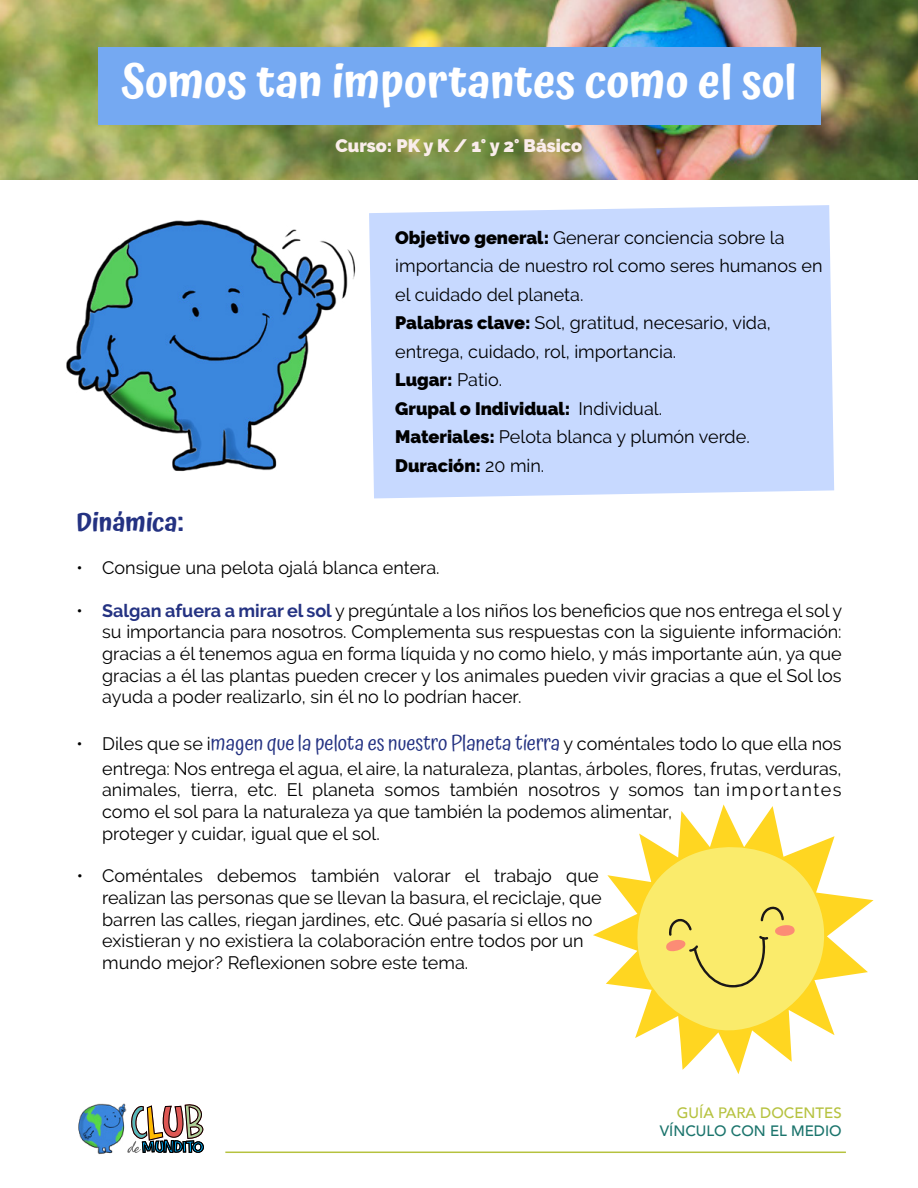
<style>
.page{position:relative;width:918px;height:1188px;background:#fff}
.page>*{position:absolute;margin:0;border:0;box-sizing:border-box;transform-origin:0 0}
.t1{font:600 45px "Atma";color:#fff}
.t2{font:600 25.5px "Atma";color:#243282}
.t3{font:18px/21.6px "Raleway";color:#000}
.t4{font:900 18px "Raleway";color:#faedeb}
.t5{font:500 15px "Avenir";color:#1b746c}
.t6{font:500 15px "Avenir";color:#b6c23f}
.s1{font-weight:900}
.s2{font-weight:700;color:#243282}
.s3{font-family:"Atma";font-size:21px;color:#243282}
</style>
<div class="page">
<hr style="left:225px;top:1152px;width:621px;height:1px;background:#b6c23f">
<svg style="left:127px;top:1104px;width:77px;height:49px"></svg>
<img style="left:78px;top:1103px;width:49px;height:52px">
<div style="left:369px;top:205px;width:465px;height:293px;background:#c7d9ff"></div>
<img style="left:66px;top:219px;width:290px;height:253px">
<img style="left:0;top:0;width:918px;height:179px">
<div style="left:98px;top:48px;width:722px;height:77px;background:#75a9f2"></div>
<svg style="left:593px;top:804px;width:281px;height:270px"></svg>
<svg style="left:637px;top:843px;width:188px;height:198px"></svg>
<h1 class="t1" style="left:121px;top:50px;width:677px">Somos tan importantes como el sol</h1>
<p class="t4" style="left:335px;top:135px;width:248px">Curso: PK y K / 1° y 2° Básico</p>
<p class="t3" style="left:395px;top:223px;width:429px;line-height:28.5px"><span class="s1">Objetivo general:</span> Generar conciencia sobre la importancia de nuestro rol como seres humanos en el cuidado del planeta.<br><span class="s1">Palabras clave:</span> Sol, gratitud, necesario, vida, entrega, cuidado, rol, importancia.<br><span class="s1">Lugar:</span> Patio.<br><span class="s1">Grupal o Individual:</span> Individual.<br><span class="s1">Materiales:</span> Pelota blanca y plumón verde.<br><span class="s1">Duración:</span> 20 min.</p>
<h2 class="t2" style="left:77px;top:504px;width:108px">Dinámica:</h2>
<p class="t3" style="left:77px;top:557px;width:365px">• Consigue una pelota ojalá blanca entera.</p>
<p class="t3" style="left:102px;top:600px;width:741px;text-align:justify;text-indent:-26px">• <span class="s2">Salgan afuera a mirar el sol</span> y pregúntale a los niños los beneficios que nos entrega el sol y su importancia para nosotros. Complementa sus respuestas con la siguiente información: gracias a él tenemos agua en forma líquida y no como hielo, y más importante aún, ya que gracias a él las plantas pueden crecer y los animales pueden vivir gracias a que el Sol los ayuda a poder realizarlo, sin él no lo podrían hacer.</p>
<p class="t3" style="left:77px;top:731px;width:767px;line-height:25.2px;text-align:right">• Diles que se i<span class="s3">magen que la pelota es nuestro Planeta tierra</span> y coméntales todo lo que ella nos entrega: Nos entrega el agua, el aire, la naturaleza, plantas, árboles, flores, frutas, verduras,</p>
<p class="t3" style="left:102px;top:779px;width:741px">animales, tierra, etc. El planeta somos también nosotros y somos tan importantes como el sol para la naturaleza ya que también la podemos alimentar,<br>proteger y cuidar, igual que el sol.</p>
<p class="t3" style="left:102px;top:865px;width:501px;text-indent:-26px">• Coméntales debemos también valorar el trabajo que realizan las personas que se llevan la basura, el reciclaje, que barren las calles, riegan jardines, etc. Qué pasaría si ellos no existieran y no existiera la colaboración entre todos por un mundo mejor? Reflexionen sobre este tema.</p>
<p class="t6" style="left:677px;top:1100px;width:166px">GUÍA PARA DOCENTES</p>
<p class="t5" style="left:660px;top:1118px;width:183px">VÍNCULO CON EL MEDIO</p>
</div>
